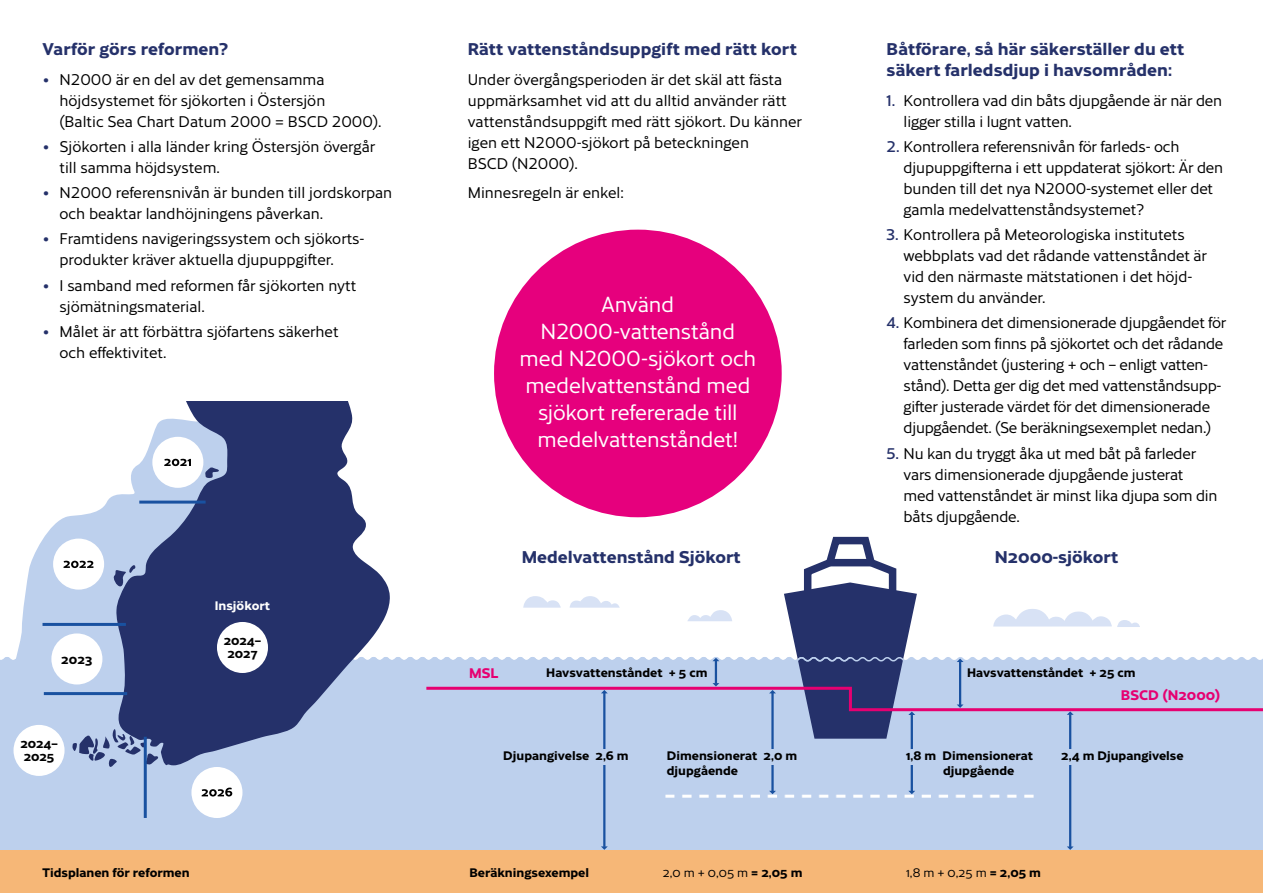
<style>
.page{position:relative;width:1263px;height:893px;background:#fff}
.page>*{position:absolute;margin:0;border:0;box-sizing:border-box;transform-origin:0 0}
._4_SIVUT_Nosto_CMYK{font:21px/27px "Cresta";letter-spacing:-.005em;color:#fff;text-align:center}
._4_SIVUT_Väliotsikko{font:700 16.5px/21px "Cresta";color:#25316a}
._6_SIVUT_Leipis_10_1{font:15px/21px "Cresta";letter-spacing:-.005em;color:#000}
.t1{font:700 13.5px "Cresta";color:#e60071}
.t2{font:700 12.15px "Cresta";color:#000}
.t3{font:700 12px/12.8px "Cresta";color:#000}
.t4{font:12px "Cresta";color:#000}
.t5{font:700 12px "Cresta";color:#fff}
.s1{font-weight:500;color:#25316a}
.s2{font-weight:700}
</style>
<div class="page">
<div style="left:494px;top:230px;width:288px;height:287px;background:#e6007d;border-radius:50%"></div>
<svg style="left:16px;top:495px;width:100px;height:162px;fill:#bdd0ed"></svg>
<div style="left:850px;top:739px;width:413px;height:111px;background:#bdd0ed"></div>
<div style="left:0;top:657px;width:850px;height:193px;background:#bdd0ed"></div>
<hr style="left:603px;top:693px;width:2px;height:154px;background:#1951a0">
<svg style="left:601px;top:846px;width:7px;height:4px"></svg>
<hr style="left:1069px;top:714px;width:2px;height:133px;background:#1951a0">
<svg style="left:1067px;top:846px;width:7px;height:4px"></svg>
<hr style="left:911px;top:714px;width:2px;height:77px;background:#1951a0">
<hr style="left:771px;top:693px;width:3px;height:98px;background:#1951a0">
<div style="left:515px;top:749px;width:309px;height:16px;background:#bdd0ed"></div>
<div style="left:867px;top:749px;width:310px;height:16px;background:#bdd0ed"></div>
<svg style="left:665px;top:791px;width:371px;height:7px;background:#cbd9f0"></svg>
<div style="left:0;top:850px;width:1263px;height:43px;background:#f6b777"></div>
<svg style="left:423px;top:536px;width:840px;height:203px"></svg>
<svg style="left:116px;top:402px;width:274px;height:365px;background:#5c6895"></svg>
<svg style="left:72px;top:729px;width:88px;height:40px;background:#8c9dc3"></svg>
<svg style="left:112px;top:564px;width:24px;height:23px"></svg>
<svg style="left:204px;top:466px;width:15px;height:12px"></svg>
<div style="left:217px;top:622px;width:51px;height:51px;background:#fff;border-radius:50%"></div>
<hr style="left:139px;top:501px;width:67px;height:3px;background:#1951a0">
<hr style="left:43px;top:623px;width:83px;height:3px;background:#1951a0">
<hr style="left:144px;top:737px;width:3px;height:81px;background:#1951a0">
<hr style="left:44px;top:692px;width:83px;height:3px;background:#1951a0">
<div style="left:152px;top:437px;width:51px;height:51px;background:#fff;border-radius:50%"></div>
<svg style="left:164px;top:459px;width:27px;height:7px"></svg>
<div style="left:53px;top:539px;width:51px;height:51px;background:#fff;border-radius:50%"></div>
<svg style="left:64px;top:561px;width:29px;height:7px"></svg>
<div style="left:191px;top:767px;width:51px;height:51px;background:#fff;border-radius:50%"></div>
<svg style="left:202px;top:788px;width:30px;height:8px"></svg>
<div style="left:51px;top:633px;width:51px;height:51px;background:#fff;border-radius:50%"></div>
<div style="left:14px;top:725px;width:51px;height:51px;background:#fff;border-radius:50%"></div>
<p class="_4_SIVUT_Väliotsikko" style="left:43px;top:37px;width:187px">Varför görs reformen?</p>
<p class="_6_SIVUT_Leipis_10_1" style="left:60px;top:68px;width:323px;text-indent:-17px"><span class="s1">•</span> N2000 är en del av det gemensamma höjdsystemet för sjökorten i Östersjön<br>(Baltic Sea Chart Datum 2000 = BSCD 2000).</p>
<p class="_6_SIVUT_Leipis_10_1" style="left:60px;top:135px;width:317px;text-indent:-17px"><span class="s1">•</span> Sjökorten i alla länder kring Östersjön övergår till samma höjdsystem.</p>
<p class="_6_SIVUT_Leipis_10_1" style="left:60px;top:181px;width:334px;text-indent:-17px"><span class="s1">•</span> N2000 referensnivån är bunden till jordskorpan och beaktar landhöjningens påverkan.</p>
<p class="_6_SIVUT_Leipis_10_1" style="left:60px;top:227px;width:306px;text-indent:-17px"><span class="s1">•</span> Framtidens navigeringssystem och sjökorts&shy;produkter kräver aktuella djupuppgifter.</p>
<p class="_6_SIVUT_Leipis_10_1" style="left:60px;top:274px;width:298px;text-indent:-17px"><span class="s1">•</span> I samband med reformen får sjökorten nytt sjömätningsmaterial.</p>
<p class="_6_SIVUT_Leipis_10_1" style="left:60px;top:320px;width:281px;text-indent:-17px"><span class="s1">•</span> Målet är att förbättra sjöfartens säkerhet och effektivitet.</p>
<p class="t2" style="left:61px;top:649px;width:33px">2023</p>
<p class="t5" style="left:215px;top:596px;width:57px">Insjökort</p>
<p class="t3" style="left:224px;top:633px;width:39px;text-align:center">2024–<br>2027</p>
<p class="_4_SIVUT_Väliotsikko" style="left:468px;top:37px;width:331px">Rätt vattenståndsuppgift med rätt kort</p>
<p class="_6_SIVUT_Leipis_10_1" style="left:468px;top:68px;width:336px">Under övergångsperioden är det skäl att fästa uppmärksamhet vid att du alltid använder rätt vattenståndsuppgift med rätt sjökort. Du känner igen ett N2000-sjökort på beteckningen<br>BSCD (N2000).</p>
<p class="_6_SIVUT_Leipis_10_1" style="left:468px;top:181px;width:158px">Minnesregeln är enkel:</p>
<p class="_4_SIVUT_Nosto_CMYK" style="left:520px;top:289px;width:238px">Använd<br>N2000-vattenstånd med N2000-sjökort och medelvattenstånd med sjökort refererade till medelvattenståndet!</p>
<p class="_4_SIVUT_Väliotsikko" style="left:887px;top:37px;width:299px">Båtförare, så här säkerställer du ett säkert farledsdjup i havsområden:</p>
<p class="_6_SIVUT_Leipis_10_1" style="left:904px;top:89px;width:320px;text-indent:-17px"><span class="s1">1.</span> Kontrollera vad din båts djupgående är när den ligger stilla i lugnt vatten.</p>
<p class="_6_SIVUT_Leipis_10_1" style="left:904px;top:135px;width:321px;text-indent:-17px"><span class="s1">2.</span> Kontrollera referensnivån för farleds- och djupuppgifterna i ett uppdaterat sjökort: Är den bunden till det nya N2000-systemet eller det gamla medelvattenståndsystemet?</p>
<p class="_6_SIVUT_Leipis_10_1" style="left:904px;top:223px;width:305px;text-indent:-17px"><span class="s1">3.</span> Kontrollera på Meteorologiska institutets webbplats vad det rådande vattenståndet är vid den närmaste mätstationen i det höjd&shy;system du använder.</p>
<p class="_6_SIVUT_Leipis_10_1" style="left:904px;top:311px;width:324px;text-indent:-17px"><span class="s1">4.</span> Kombinera det dimensionerade djupgåendet för farleden som finns på sjökortet och det rådande vattenståndet (justering + och – enligt vatten&shy;stånd). Detta ger dig det med vattenståndsupp&shy;gifter justerade värdet för det dimensionerade djupgåendet. (Se beräkningsexemplet nedan.)</p>
<p class="_6_SIVUT_Leipis_10_1" style="left:904px;top:442px;width:315px;text-indent:-17px"><span class="s1">5.</span> Nu kan du tryggt åka ut med båt på farleder vars dimensionerade djupgående justerat med vattenståndet är minst lika djupa som din båts djupgående.</p>
<p class="_4_SIVUT_Väliotsikko" style="left:522px;top:545px;width:221px">Medelvattenstånd Sjökort</p>
<p class="_4_SIVUT_Väliotsikko" style="left:995px;top:545px;width:125px">N2000-sjökort</p>
<p class="t1" style="left:469px;top:662px;width:31px">MSL</p>
<p class="t3" style="left:546px;top:665px;width:163px">Havsvattenståndet + 5 cm</p>
<p class="t3" style="left:967px;top:665px;width:170px">Havsvattenståndet + 25 cm</p>
<p class="t1" style="left:1121px;top:684px;width:101px">BSCD (N2000)</p>
<p class="t3" style="left:20px;top:736px;width:39px">2024–<br>2025</p>
<p class="t3" style="left:1061px;top:748px;width:124px">2,4 m Djupangivelse</p>
<p class="t3" style="left:503px;top:748px;width:127px">Djupangivelse 2,6 m</p>
<p class="t3" style="left:667px;top:748px;width:132px;line-height:14.4px">Dimensionerat 2,0 m djupgående</p>
<p class="t3" style="left:943px;top:748px;width:92px;line-height:14.4px;text-indent:-37px">1,8 m Dimensionerat djupgående</p>
<p class="t3" style="left:43px;top:865px;width:149px">Tidsplanen för reformen</p>
<p class="t3" style="left:469px;top:865px;width:121px">Beräkningsexempel</p>
<p class="t4" style="left:663px;top:863px;width:141px">2,0 m + 0,05 m <span class="s2">= 2,05 m</span></p>
<p class="t4" style="left:906px;top:863px;width:136px">1,8 m + 0,25 m <span class="s2">= 2,05 m</span></p>
</div>
